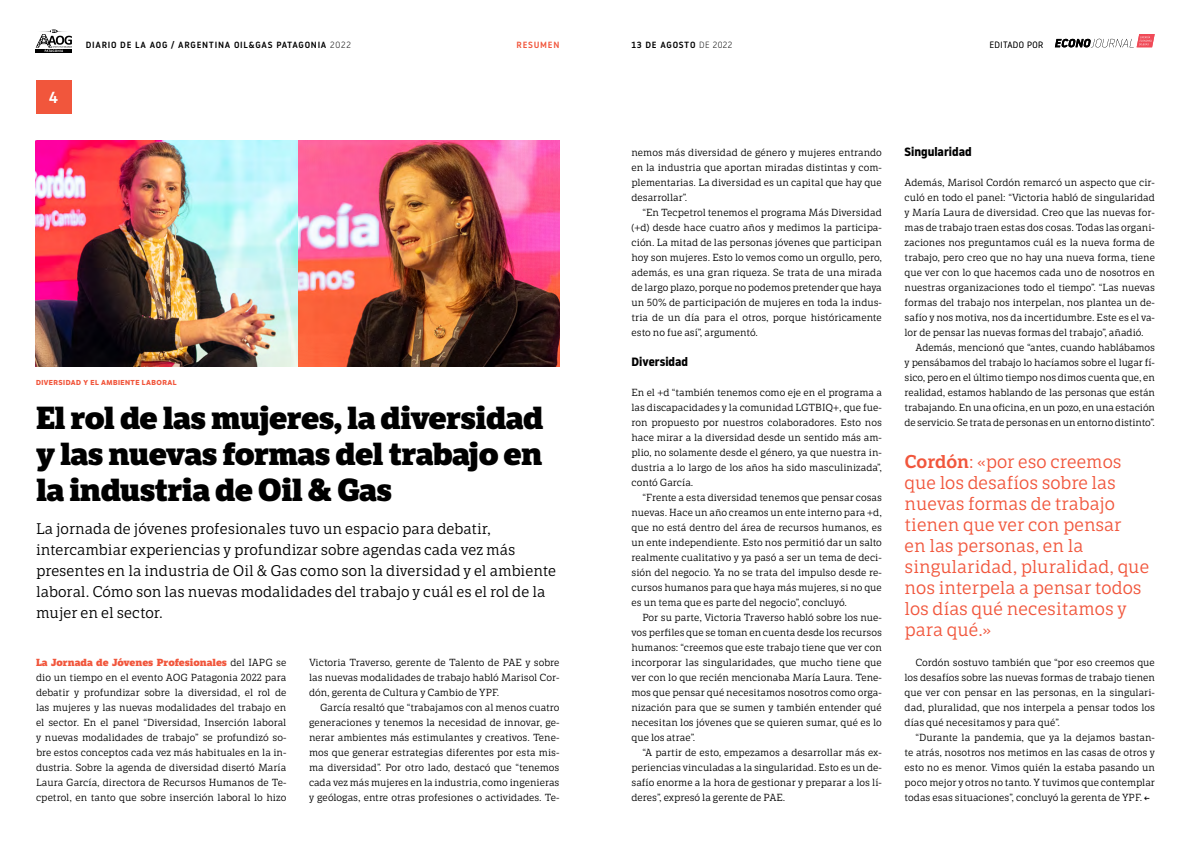
<style>
.page{position:relative;width:1191px;height:842px;background:#fff}
.page>*{position:absolute;margin:0;border:0;box-sizing:border-box;transform-origin:0 0}
.t1{font:800 31px/36px "LFT Etica Sheriff";letter-spacing:-.02em;color:#000;text-align:justify}
.t2{font:18px/21px "LFT Etica Sheriff";color:#f1563c}
.t3{font:500 16px "Noway";color:#fff}
.t4{font:15px/21px "LFT Etica Sheriff";color:#000}
.t5{font:700 12px "Noway";color:#000}
.t6{font:10px/15px "LFT Etica Sheriff";color:#000;text-align:justify}
.t7{font:500 9px "Noway";letter-spacing:.08em;color:#000}
.t8{font:300 9px "Noway";letter-spacing:.04em;color:#000}
.t9{font:500 9px "Noway";letter-spacing:.08em;color:#f1563c}
.t10{font:700 7px "LFT Etica";letter-spacing:.06em;color:#f1563c}
.s1{font-weight:300}
.s2{font-weight:800;color:#f1563c}
.s3{font-weight:600}
</style>
<div class="page">
<svg style="left:1055px;top:34px;width:99px;height:13px"></svg>
<hr style="left:36px;top:49px;width:36px;height:4px;background:#000">
<svg style="left:36px;top:29px;width:36px;height:23px"></svg>
<div style="left:36px;top:80px;width:35px;height:33px;background:#f1563c"></div>
<img style="left:297px;top:141px;width:262px;height:225px">
<img style="left:36px;top:141px;width:261px;height:225px">
<h3 class="t3" style="left:49px;top:86px;width:11px">4</h3>
<p class="t7" style="left:86px;top:38px;width:266px">DIARIO DE LA AOG / ARGENTINA OIL&amp;GAS PATAGONIA <span class="s1">2022</span></p>
<p class="t9" style="left:516px;top:38px;width:44px">RESUMEN</p>
<p class="t7" style="left:631px;top:38px;width:102px">13 DE AGOSTO <span class="s1">DE 2022</span></p>
<p class="t8" style="left:989px;top:38px;width:55px">EDITADO POR</p>
<p class="t10" style="left:36px;top:379px;width:142px">DIVERSIDAD Y EL AMBIENTE LABORAL</p>
<h1 class="t1" style="left:36px;top:401px;width:509px">El rol de las mujeres, la diversidad y las nuevas formas del trabajo en la industria de Oil &amp; Gas</h1>
<p class="t4" style="left:36px;top:518px;width:521px">La jornada de jóvenes profesionales tuvo un espacio para debatir, intercambiar experiencias y profundizar sobre agendas cada vez más presentes en la industria de Oil &amp; Gas como son la diversidad y el ambiente laboral. Cómo son las nuevas modalidades del trabajo y cuál es el rol de la mujer en el sector.</p>
<p class="t6" style="left:36px;top:655px;width:252px"><span class="s2">La Jornada de Jóvenes Profesionales</span> del IAPG se dio un tiempo en el evento AOG Patagonia 2022 para debatir y profundizar sobre la diversidad, el rol de las mujeres y las nuevas modalidades del trabajo en el sector. En el panel “Diversidad, Inserción laboral y nuevas modalidades de trabajo” se profundizó so&shy;bre estos conceptos cada vez más habituales en la in&shy;dustria. Sobre la agenda de diversidad disertó María Laura García, directora de Recursos Humanos de Te&shy;cpetrol, en tanto que sobre inserción laboral lo hizo</p>
<p class="t6" style="left:309px;top:655px;width:252px">Victoria Traverso, gerente de Talento de PAE y sobre las nuevas modalidades de trabajo habló Marisol Cor&shy;dón, gerenta de Cultura y Cambio de YPF.</p>
<p class="t6" style="left:309px;top:700px;width:252px;text-indent:11px">García resaltó que “trabajamos con al menos cuatro generaciones y tenemos la necesidad de innovar, ge&shy;nerar ambientes más estimulantes y creativos. Tene&shy;mos que generar estrategias diferentes por esta mis&shy;ma diversidad”. Por otro lado, destacó que “tenemos cada vez más mujeres en la industria, como ingenieras y geólogas, entre otras profesiones o actividades. Te-</p>
<p class="t6" style="left:631px;top:145px;width:252px">nemos más diversidad de género y mujeres entrando en la industria que aportan miradas distintas y com&shy;plementarias. La diversidad es un capital que hay que desarrollar”.</p>
<p class="t6" style="left:631px;top:205px;width:252px;text-indent:11px">“En Tecpetrol tenemos el programa Más Diversidad (+d) desde hace cuatro años y medimos la participa&shy;ción. La mitad de las personas jóvenes que participan hoy son mujeres. Esto lo vemos como un orgullo, pero, además, es una gran riqueza. Se trata de una mirada de largo plazo, porque no podemos pretender que haya un 50% de participación de mujeres en toda la indus&shy;tria de un día para el otros, porque históricamente esto no fue así”, argumentó.</p>
<p class="t5" style="left:631px;top:355px;width:58px">Diversidad</p>
<p class="t6" style="left:631px;top:385px;width:252px">En el +d “también tenemos como eje en el programa a las discapacidades y la comunidad LGTBIQ+, que fue&shy;ron propuesto por nuestros colaboradores. Esto nos hace mirar a la diversidad desde un sentido más am&shy;plio, no solamente desde el género, ya que nuestra in&shy;dustria a lo largo de los años ha sido masculinizada”, contó García.</p>
<p class="t6" style="left:631px;top:490px;width:252px;text-indent:11px">“Frente a esta diversidad tenemos que pensar cosas nuevas. Hace un año creamos un ente interno para +d, que no está dentro del área de recursos humanos, es un ente independiente. Esto nos permitió dar un salto realmente cualitativo y ya pasó a ser un tema de deci&shy;sión del negocio. Ya no se trata del impulso desde re&shy;cursos humanos para que haya más mujeres, si no que es un tema que es parte del negocio”, concluyó.</p>
<p class="t6" style="left:631px;top:610px;width:252px;text-indent:11px">Por su parte, Victoria Traverso habló sobre los nue&shy;vos perfiles que se toman en cuenta desde los recursos humanos: “creemos que este trabajo tiene que ver con incorporar las singularidades, que mucho tiene que ver con lo que recién mencionaba María Laura. Tene&shy;mos que pensar qué necesitamos nosotros como orga&shy;nización para que se sumen y también entender qué necesitan los jóvenes que se quieren sumar, qué es lo que los atrae”.</p>
<p class="t6" style="left:631px;top:745px;width:252px;text-indent:11px">“A partir de esto, empezamos a desarrollar más ex&shy;periencias vinculadas a la singularidad. Esto es un de&shy;safío enorme a la hora de gestionar y preparar a los lí&shy;deres”, expresó la gerente de PAE.</p>
<p class="t5" style="left:904px;top:145px;width:69px">Singularidad</p>
<p class="t6" style="left:904px;top:175px;width:252px">Además, Marisol Cordón remarcó un aspecto que cir&shy;culó en todo el panel: “Victoria habló de singularidad y María Laura de diversidad. Creo que las nuevas for&shy;mas de trabajo traen estas dos cosas. Todas las organi&shy;zaciones nos preguntamos cuál es la nueva forma de trabajo, pero creo que no hay una nueva forma, tiene que ver con lo que hacemos cada uno de nosotros en nuestras organizaciones todo el tiempo”. “Las nuevas formas del trabajo nos interpelan, nos plantea un de&shy;safío y nos motiva, nos da incertidumbre. Este es el va&shy;lor de pensar las nuevas formas del trabajo”, añadió.</p>
<p class="t6" style="left:904px;top:340px;width:252px;text-indent:11px">Además, mencionó que “antes, cuando hablábamos y pensábamos del trabajo lo hacíamos sobre el lugar fí&shy;sico, pero en el último tiempo nos dimos cuenta que, en realidad, estamos hablando de las personas que están trabajando. En una oficina, en un pozo, en una estación de servicio. Se trata de personas en un entorno distinto”.</p>
<h2 class="t2" style="left:904px;top:451px;width:246px"><span class="s3">Cordón</span>: «por eso creemos que los desafíos sobre las nuevas formas de trabajo tienen que ver con pensar<br>en las personas, en la singularidad, pluralidad, que nos interpela a pensar todos los días qué necesitamos y para qué.»</h2>
<p class="t6" style="left:904px;top:655px;width:252px;text-indent:11px">Cordón sostuvo también que “por eso creemos que los desafíos sobre las nuevas formas de trabajo tienen que ver con pensar en las personas, en la singulari&shy;dad, pluralidad, que nos interpela a pensar todos los días qué necesitamos y para qué”.</p>
<p class="t6" style="left:904px;top:730px;width:252px;text-indent:11px">“Durante la pandemia, que ya la dejamos bastan&shy;te atrás, nosotros nos metimos en las casas de otros y esto no es menor. Vimos quién la estaba pasando un poco mejor y otros no tanto. Y tuvimos que contemplar todas esas situaciones”, concluyó la gerenta de YPF. <span class="s3">←</span></p>
</div>
